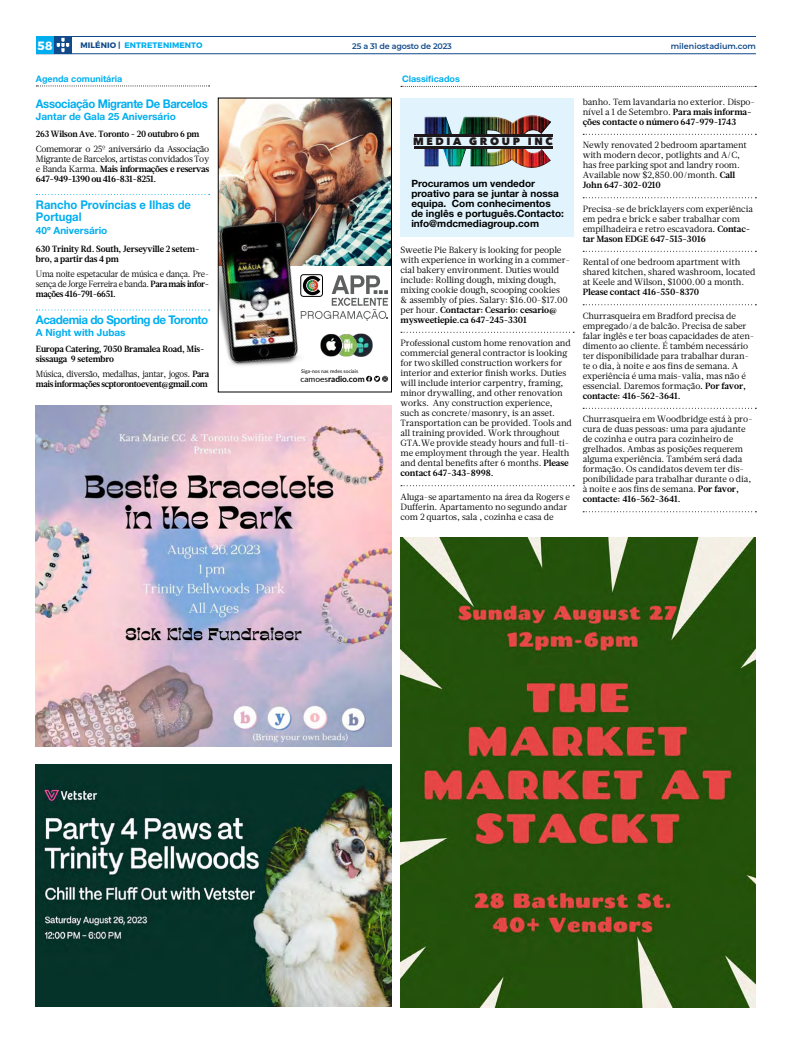
<style>
.page{position:relative;width:792px;height:1044px;background:#fff}
.page>*{position:absolute;margin:0;border:0;box-sizing:border-box;transform-origin:0 0}
.t1{font:700 12px/13px "Helvetica Neue LT Std";color:#00aeef;scale:.94 1}
.t2{font:700 12px "Helvetica Neue LT Std";letter-spacing:-.03em;color:#00aeef;scale:.94 1}
.t3{font:700 12px "Helvetica Neue LT Std";letter-spacing:-.03em;color:#00aeef}
.t4{font:700 12px "Montserrat";color:#fff}
.t5{font:800 10.6px "Avenir Next";letter-spacing:.25em;color:#20191b}
.t6{font:700 10px/10px "Helvetica Neue LT Std";color:#000}
.t7{font:700 10px "Helvetica Neue LT Std";color:#00aeef}
.t8{font:9px/10px "Glosa";letter-spacing:-.01em;color:#000}
.t9{font:700 9px/10px "Glosa";letter-spacing:-.02em;color:#000}
.t10{font:9px/10px "Glosa";letter-spacing:-.01em;color:#000;text-align:justify;scale:.95 1}
.t11{font:700 9px/10px "Glosa";letter-spacing:-.04em;color:#000;scale:.95 1}
.t12{font:700 9px "Glosa";letter-spacing:-.02em;color:#000;scale:.95 1}
.t13{font:700 9px "Helvetica Neue LT Std";color:#00aeef}
.t14{font:700 8.3px "Lato";color:#000}
.t15{font:700 8px "Montserrat";letter-spacing:.01em;color:#00aeef}
.t16{font:600 8px "Montserrat";letter-spacing:-.02em;color:#114a8a}
.t17{font:600 8px "Montserrat";color:#114a8a}
.t18{font:5.1px "Lato";color:#000}
.s1{color:#114a8a}
.s2{font-weight:700}
.s3{font-weight:400}
</style>
<div class="page">
<hr style="left:36px;top:54px;width:720px;height:1px;background:#114a8a">
<hr style="left:36px;top:36px;width:720px;height:1px;background:#114a8a">
<svg style="left:54px;top:37px;width:18px;height:17px"></svg>
<svg style="left:57px;top:38px;width:12px;height:14px"></svg>
<div style="left:36px;top:36px;width:18px;height:18px;background:#00aeef"></div>
<svg style="left:401px;top:332px;width:173px;height:1px"></svg>
<svg style="left:401px;top:485px;width:173px;height:1px"></svg>
<svg style="left:583px;top:134px;width:173px;height:1px"></svg>
<svg style="left:583px;top:197px;width:173px;height:1px"></svg>
<svg style="left:583px;top:251px;width:173px;height:1px"></svg>
<svg style="left:583px;top:304px;width:173px;height:1px"></svg>
<svg style="left:583px;top:408px;width:173px;height:1px"></svg>
<svg style="left:583px;top:511px;width:173px;height:1px"></svg>
<svg style="left:36px;top:85px;width:174px;height:1px"></svg>
<svg style="left:401px;top:86px;width:355px;height:1px"></svg>
<svg style="left:36px;top:194px;width:174px;height:1px"></svg>
<svg style="left:36px;top:310px;width:174px;height:1px"></svg>
<div style="left:400px;top:98px;width:174px;height:139px;background:#e1f4fd"></div>
<img style="left:424px;top:115px;width:127px;height:53px">
<hr style="left:414px;top:147px;width:139px;height:2px;background:#20191b">
<hr style="left:414px;top:134px;width:139px;height:2px;background:#20191b">
<img style="left:220px;top:100px;width:170px;height:166px">
<img style="left:220px;top:191px;width:124px;height:175px">
<svg style="left:366px;top:376px;width:22px;height:6px"></svg>
<div style="left:301px;top:274px;width:22px;height:23px;border:1px solid #000;border-radius:3px"></div>
<svg style="left:301px;top:275px;width:87px;height:46px"></svg>
<img style="left:371px;top:339px;width:2px;height:13px">
<img style="left:307px;top:331px;width:64px;height:28px">
<div style="left:218px;top:98px;width:174px;height:294px;border:1px solid #000"></div>
<img style="left:36px;top:405px;width:356px;height:342px">
<img style="left:36px;top:764px;width:355px;height:243px">
<img style="left:400px;top:537px;width:356px;height:471px">
<p class="t15" style="left:81px;top:40px;width:123px"><span class="s1">MILÉNIO |</span> ENTRETENIMENTO</p>
<p class="t13" style="left:36px;top:73px;width:88px">Agenda comunitária</p>
<p class="t13" style="left:402px;top:73px;width:59px">Classificados</p>
<h1 class="t2" style="left:36px;top:97px;width:184px">Associação Migrante De Barcelos</h1>
<p class="t7" style="left:36px;top:111px;width:141px">Jantar de Gala 25 Aniversário</p>
<p class="t12" style="left:36px;top:128px;width:174px">263 Wilson Ave. Toronto - 20 outubro 6 pm</p>
<p class="t8" style="left:36px;top:144px;width:175px;text-align:justify">Comemorar o 25º aniversário da Associação Migrante de Barcelos, artistas convidados Toy e Banda Karma. <span class="s2">Mais informações e reservas 647-949-1390 ou 416-831-8251.</span></p>
<h1 class="t1" style="left:36px;top:197px;width:167px">Rancho Províncias e Ilhas de<br>Portugal</h1>
<p class="t7" style="left:36px;top:224px;width:73px">40º Aniversário</p>
<p class="t9" style="left:36px;top:244px;width:165px">630 Trinity Rd. South, Jerseyville 2 setem&shy;bro, a partir das 4 pm</p>
<p class="t10" style="left:36px;top:269px;width:184px">Uma noite espetacular de música e dança. Pre&shy;sença de Jorge Ferreira e banda. <span class="s2">Para mais infor&shy;mações 416-791-6651.</span></p>
<h1 class="t3" style="left:36px;top:312px;width:174px">Academia do Sporting de Toronto</h1>
<p class="t7" style="left:36px;top:326px;width:91px">A Night with Jubas</p>
<p class="t9" style="left:36px;top:344px;width:170px">Europa Catering, 7050 Bramalea Road, Mis&shy;sissauga 9 setembro</p>
<p class="t11" style="left:36px;top:369px;width:184px"><span class="s3">Música, diversão, medalhas, jantar, jogos.</span> Para mais informações scptorontoevent@gmail.com</p>
<h1 class="t4" style="left:38px;top:38px;width:16px">58</h1>
<p class="t16" style="left:352px;top:40px;width:101px">25 a 31 de agosto de 2023</p>
<p class="t17" style="left:671px;top:40px;width:87px">mileniostadium.com</p>
<p class="t8" style="left:583px;top:97px;width:174px">banho. Tem lavandaria no exterior. Dispo&shy;nível a 1 de Setembro. <span class="s2">Para mais informa&shy;ções contacte o número 647-979-1743</span></p>
<p class="t8" style="left:583px;top:140px;width:166px">Newly renovated 2 bedroom apartament with modern decor, potlights and A/C, has free parking spot and landry room.<br>Available now $2,850.00/month. <span class="s2">Call John 647-302-0210</span></p>
<p class="t8" style="left:583px;top:204px;width:172px">Precisa-se de bricklayers com experiência em pedra e brick e saber trabalhar com empilhadeira e retro escavadora<span class="s2">. Contac&shy;tar Mason EDGE 647-515-3016</span></p>
<p class="t8" style="left:583px;top:257px;width:174px">Rental of one bedroom apartment with shared kitchen, shared washroom, located at Keele and Wilson, $1000.00 a month.</p>
<p class="t9" style="left:583px;top:287px;width:118px">Please contact 416-550-8370</p>
<p class="t8" style="left:583px;top:311px;width:173px">Churrasqueira em Bradford precisa de empregado/a de balcão. Precisa de saber falar inglês e ter boas capacidades de aten&shy;dimento ao cliente. É também necessário ter disponibilidade para trabalhar duran&shy;te o dia, à noite e aos fins de semana. A experiência é uma mais-valia, mas não é essencial. Daremos formação<span class="s2">. Por favor, contacte: 416-562-3641.</span></p>
<p class="t8" style="left:583px;top:414px;width:171px">Churrasqueira em Woodbridge está à pro&shy;cura de duas pessoas: uma para ajudante de cozinha e outra para cozinheiro de grelhados. Ambas as posições requerem alguma experiência. Também será dada formação. Os candidatos devem ter dis&shy;ponibilidade para trabalhar durante o dia, à noite e aos fins de semana. <span class="s2">Por favor, contacte: 416-562-3641.</span></p>
<p class="t5" style="left:413px;top:135px;width:141px">MEDIA GROUP INC</p>
<p class="t6" style="left:411px;top:178px;width:154px">Procuramos um vendedor proativo para se juntar à nossa equipa. Com conhecimentos de inglês e português.Contacto: info@mdcmediagroup.com</p>
<p class="t8" style="left:400px;top:245px;width:171px">Sweetie Pie Bakery is looking for people with experience in working in a commer&shy;cial bakery environment. Duties would include: Rolling dough, mixing dough, mixing cookie dough, scooping cookies<br>&amp; assembly of pies. Salary: $16.00-$17.00 per hour. <span class="s2">Contactar: Cesario: cesario@ mysweetiepie.ca 647-245-3301</span></p>
<p class="t8" style="left:400px;top:338px;width:173px">Professional custom home renovation and commercial general contractor is looking for two skilled construction workers for interior and exterior finish works. Duties will include interior carpentry, framing, minor drywalling, and other renovation works. Any construction experience, such as concrete/masonry, is an asset.<br>Transportation can be provided. Tools and all training provided. Work throughout GTA.We provide steady hours and full-ti&shy;me employment through the year. Health and dental benefits after 6 months. <span class="s2">Please contact 647-343-8998.</span></p>
<p class="t8" style="left:400px;top:492px;width:171px">Aluga-se apartamento na área da Rogers e<br>Dufferin. Apartamento no segundo andar com 2 quartos, sala , cozinha e casa de</p>
<p class="t18" style="left:301px;top:367px;width:59px">Siga-nos nas redes sociais</p>
<p class="t14" style="left:300px;top:373px;width:66px"><span class="s3">camoes</span>radio.com</p>
</div>
